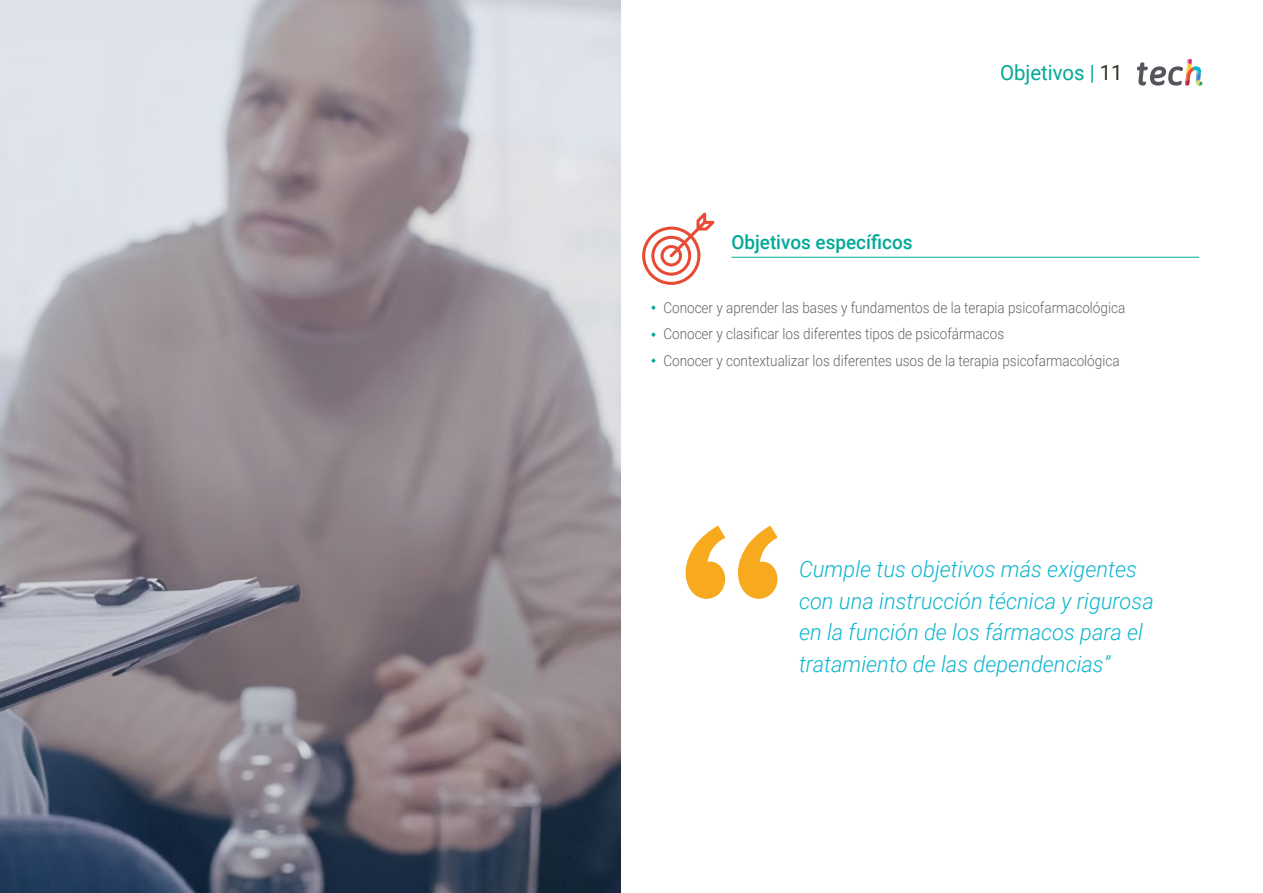
<style>
.page{position:relative;width:1263px;height:893px;background:#fff}
.page>*{position:absolute;margin:0;border:0;box-sizing:border-box;transform-origin:0 0}
.t1{font:italic 300 22.5px/31.5px "Roboto";color:#0fb6cf}
.t2{font:21px "Roboto";color:#00a996}
.t3{font:500 19.5px "Roboto";color:#00a996}
.t4{font:300 15px/26.7px "Roboto";color:#61646a;scale:.9 1}
.s1{color:#312e20}
</style>
<div class="page">
<img style="left:0;top:0;width:621px;height:893px">
<svg style="left:1137px;top:59px;width:65px;height:27px"></svg>
<hr style="left:731px;top:257px;width:468px;height:1px;background:#00a996">
<svg style="left:642px;top:212px;width:72px;height:73px"></svg>
<svg style="left:686px;top:526px;width:92px;height:73px"></svg>
<h3 class="t3" style="left:731px;top:228px;width:183px">Objetivos específicos</h3>
<h2 class="t2" style="left:1000px;top:57px;width:124px">Objetivos | <span class="s1">11</span></h2>
<p class="t4" style="left:663px;top:293px;width:515px">Conocer y aprender las bases y fundamentos de la terapia psicofarmacológica<br>Conocer y clasificar los diferentes tipos de psicofármacos<br>Conocer y contextualizar los diferentes usos de la terapia psicofarmacológica</p>
<h1 class="t1" style="left:799px;top:553px;width:356px">Cumple tus objetivos más exigentes con una instrucción técnica y rigurosa en la función de los fármacos para el tratamiento de las dependencias”</h1>
</div>
